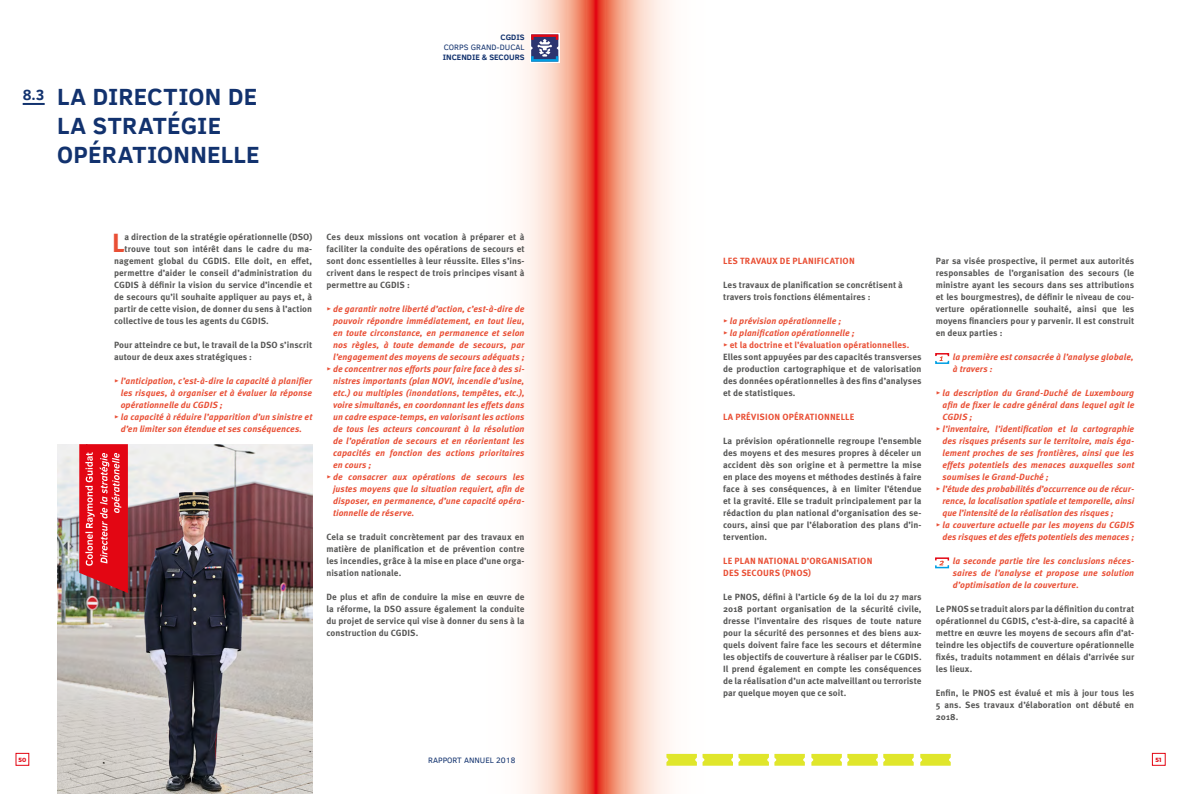
<style>
.page{position:relative;width:1191px;height:794px;background:#fff}
.page>*{position:absolute;margin:0;border:0;box-sizing:border-box;transform-origin:0 0}
.t1{font:700 26.3px "Meta Pro";color:#e94f35}
.t2{font:700 24px/28.8px "Clear Sans";letter-spacing:.015em;color:#12326e}
.t3{font:700 15.1px "Clear Sans";color:#12326e}
.t4{font:700 9px/12px "Meta Pro";letter-spacing:.005em;color:#575756;text-align:justify}
.t5{font:italic 700 9px/12px "Meta Pro";letter-spacing:.005em;color:#e94f35}
.t6{font:700 9px/12px "Meta Pro";letter-spacing:.025em;color:#e94f35}
.t7{font:8px "Clear Sans";color:#12326e}
.t8{font:700 8px "Clear Sans";color:#12326e}
.t9{font:700 6px "Montserrat";color:#e30613}
.s1{font-style:italic;color:#e94f35}
.s2{color:#e94f35}
</style>
<div class="page">
<svg style="left:522px;top:0;width:73px;height:794px;background:#f7b7a6"></svg>
<svg style="left:595px;top:0;width:269px;height:794px"></svg>
<div style="left:16px;top:753px;width:13px;height:12px;border:1px solid #e30613"></div>
<div style="left:1152px;top:753px;width:13px;height:12px;border:1px solid #e30613"></div>
<svg style="left:530px;top:33px;width:29px;height:30px"></svg>
<svg style="left:531px;top:34px;width:27px;height:28px"></svg>
<hr style="left:23px;top:103px;width:22px;height:2px;background:#12326e">
<img style="left:57px;top:444px;width:255px;height:350px">
<svg style="left:79px;top:444px;width:49px;height:149px;background:#dd2934"></svg>
<svg style="left:920px;top:754px;width:30px;height:11px"></svg>
<svg style="left:811px;top:754px;width:66px;height:11px"></svg>
<svg style="left:883px;top:754px;width:30px;height:11px"></svg>
<svg style="left:666px;top:754px;width:139px;height:11px;background:#e4e94a"></svg>
<div style="left:935px;top:353px;width:14px;height:4px;border:2px solid #e30613"></div>
<div style="left:935px;top:360px;width:14px;height:4px;border:2px solid #009fe3"></div>
<div style="left:935px;top:557px;width:14px;height:4px;border:2px solid #e30613"></div>
<div style="left:935px;top:564px;width:14px;height:4px;border:2px solid #009fe3"></div>
<h3 class="t3" style="left:23px;top:84px;width:23px">8.3</h3>
<h2 class="t2" style="left:57px;top:82px;width:204px">LA DIRECTION DE<br>LA STRATÉGIE<br>OPÉRATIONNELLE</h2>
<p class="t8" style="left:500px;top:32px;width:26px">CGDIS</p>
<p class="t7" style="left:444px;top:42px;width:82px">CORPS GRAND-DUCAL</p>
<p class="t8" style="left:443px;top:51px;width:83px">INCENDIE &amp; SECOURS</p>
<h1 class="t1" style="left:112px;top:222px;width:14px">L</h1>
<p class="t4" style="left:125px;top:230px;width:189px">a direction de la stratégie opérationnelle (DSO)</p>
<p class="t4" style="left:125px;top:242px;width:189px">trouve tout son intérêt dans le cadre du ma-</p>
<p class="t4" style="left:114px;top:254px;width:200px">nagement global du CGDIS. Elle doit, en effet,</p>
<p class="t4" style="left:114px;top:266px;width:200px">permettre d’aider le conseil d’administration du</p>
<p class="t4" style="left:114px;top:278px;width:200px">CGDIS à définir la vision du service d’incendie et</p>
<p class="t4" style="left:114px;top:290px;width:200px">de secours qu’il souhaite appliquer au pays et, à</p>
<p class="t4" style="left:114px;top:302px;width:200px">partir de cette vision, de donner du sens à l’action</p>
<p class="t4" style="left:114px;top:314px;width:156px">collective de tous les agents du CGDIS.</p>
<p class="t4" style="left:114px;top:338px;width:200px">Pour atteindre ce but, le travail de la DSO s’inscrit autour de deux axes stratégiques :</p>
<p class="t5" style="left:114px;top:374px;width:200px">▸ l’anticipation, c’est-à-dire la capacité à planifier</p>
<p class="t5" style="left:121px;top:386px;width:193px">les risques, à organiser et à évaluer la réponse</p>
<p class="t5" style="left:121px;top:398px;width:104px">opérationnelle du CGDIS ;</p>
<p class="t5" style="left:114px;top:410px;width:200px">▸ la capacité à réduire l’apparition d’un sinistre et</p>
<p class="t5" style="left:121px;top:422px;width:183px">d’en limiter son étendue et ses conséquences.</p>
<p class="t4" style="left:326px;top:230px;width:200px">Ces deux missions ont vocation à préparer et à faciliter la conduite des opérations de secours et sont donc essentielles à leur réussite. Elles s’ins&shy;crivent dans le respect de trois principes visant à permettre au CGDIS :</p>
<p class="t5" style="left:326px;top:302px;width:200px">▸ de garantir notre liberté d’action, c’est-à-dire de</p>
<p class="t5" style="left:333px;top:314px;width:193px">pouvoir répondre immédiatement, en tout lieu,</p>
<p class="t5" style="left:333px;top:326px;width:193px">en toute circonstance, en permanence et selon</p>
<p class="t5" style="left:333px;top:338px;width:193px">nos règles, à toute demande de secours, par</p>
<p class="t5" style="left:333px;top:350px;width:193px">l’engagement des moyens de secours adéquats ;</p>
<p class="t5" style="left:326px;top:362px;width:200px">▸ de concentrer nos efforts pour faire face à des si-</p>
<p class="t5" style="left:333px;top:374px;width:193px">nistres importants (plan NOVI, incendie d’usine,</p>
<p class="t5" style="left:333px;top:386px;width:193px">etc.) ou multiples (inondations, tempêtes, etc.),</p>
<p class="t5" style="left:333px;top:398px;width:193px">voire simultanés, en coordonnant les effets dans</p>
<p class="t5" style="left:333px;top:410px;width:193px">un cadre espace-temps, en valorisant les actions</p>
<p class="t5" style="left:333px;top:422px;width:193px">de tous les acteurs concourant à la résolution</p>
<p class="t5" style="left:333px;top:434px;width:193px">de l’opération de secours et en réorientant les</p>
<p class="t5" style="left:333px;top:446px;width:193px">capacités en fonction des actions prioritaires</p>
<p class="t5" style="left:333px;top:458px;width:40px">en cours ;</p>
<p class="t5" style="left:326px;top:470px;width:200px">▸ de consacrer aux opérations de secours les</p>
<p class="t5" style="left:333px;top:482px;width:193px">justes moyens que la situation requiert, afin de</p>
<p class="t5" style="left:333px;top:494px;width:193px">disposer, en permanence, d’une capacité opéra-</p>
<p class="t5" style="left:333px;top:506px;width:83px">tionnelle de réserve.</p>
<p class="t4" style="left:326px;top:530px;width:200px">Cela se traduit concrètement par des travaux en matière de planification et de prévention contre les incendies, grâce à la mise en place d’une orga&shy;nisation nationale.</p>
<p class="t4" style="left:326px;top:590px;width:200px">De plus et afin de conduire la mise en œuvre de la réforme, la DSO assure également la conduite du projet de service qui vise à donner du sens à la construction du CGDIS.</p>
<p class="t6" style="left:723px;top:254px;width:133px">LES TRAVAUX DE PLANIFICATION</p>
<p class="t4" style="left:723px;top:278px;width:181px">Les travaux de planification se concrétisent à travers trois fonctions élémentaires :</p>
<p class="t4" style="left:723px;top:314px;width:200px;text-align:left"><span class="s1">▸ la prévision opérationnelle ;<br>▸ la planification opérationnelle ;<br>▸</span> <span class="s2">et la doctrine et l’évaluation opérationnelles.<br></span>Elles sont appuyées par des capacités transverses de production cartographique et de valorisation des données opérationnelles à des fins d’analyses et de statistiques.</p>
<p class="t6" style="left:723px;top:410px;width:133px">LA PRÉVISION OPÉRATIONNELLE</p>
<p class="t4" style="left:723px;top:434px;width:200px">La prévision opérationnelle regroupe l’ensemble des moyens et des mesures propres à déceler un accident dès son origine et à permettre la mise en place des moyens et méthodes destinés à faire face à ses conséquences, à en limiter l’étendue et la gravité. Elle se traduit principalement par la rédaction du plan national d’organisation des se&shy;cours, ainsi que par l’élaboration des plans d’in&shy;tervention.</p>
<p class="t6" style="left:723px;top:554px;width:151px">LE PLAN NATIONAL D’ORGANISATION<br>DES SECOURS (PNOS)</p>
<p class="t4" style="left:723px;top:590px;width:200px">Le PNOS, défini à l’article 69 de la loi du 27 mars 2018 portant organisation de la sécurité civile, dresse l’inventaire des risques de toute nature pour la sécurité des personnes et des biens aux&shy;quels doivent faire face les secours et détermine les objectifs de couverture à réaliser par le CGDIS.<br>Il prend également en compte les conséquences de la réalisation d’un acte malveillant ou terroriste par quelque moyen que ce soit.</p>
<p class="t4" style="left:935px;top:254px;width:200px">Par sa visée prospective, il permet aux autorités responsables de l’organisation des secours (le ministre ayant les secours dans ses attributions et les bourgmestres), de définir le niveau de cou&shy;verture opérationnelle souhaité, ainsi que les moyens financiers pour y parvenir. Il est construit en deux parties :</p>
<p class="t5" style="left:952px;top:350px;width:182px">la première est consacrée à l’analyse globale, à travers :</p>
<p class="t5" style="left:935px;top:386px;width:200px">▸ la description du Grand-Duché de Luxembourg</p>
<p class="t5" style="left:942px;top:398px;width:193px">afin de fixer le cadre général dans lequel agit le</p>
<p class="t5" style="left:942px;top:410px;width:32px">CGDIS ;</p>
<p class="t5" style="left:935px;top:422px;width:200px">▸ l’inventaire, l’identification et la cartographie</p>
<p class="t5" style="left:942px;top:434px;width:193px">des risques présents sur le territoire, mais éga-</p>
<p class="t5" style="left:942px;top:446px;width:193px">lement proches de ses frontières, ainsi que les</p>
<p class="t5" style="left:942px;top:458px;width:193px">effets potentiels des menaces auxquelles sont</p>
<p class="t5" style="left:942px;top:470px;width:108px">soumises le Grand-Duché ;</p>
<p class="t5" style="left:935px;top:482px;width:200px">▸ l’étude des probabilités d’occurrence ou de récur-</p>
<p class="t5" style="left:942px;top:494px;width:193px">rence, la localisation spatiale et temporelle, ainsi</p>
<p class="t5" style="left:942px;top:506px;width:173px">que l’intensité de la réalisation des risques ;</p>
<p class="t5" style="left:935px;top:518px;width:200px">▸ la couverture actuelle par les moyens du CGDIS</p>
<p class="t5" style="left:942px;top:530px;width:193px">des risques et des effets potentiels des menaces ;</p>
<p class="t5" style="left:952px;top:554px;width:183px;text-align:justify">la seconde partie tire les conclusions néces&shy;saires de l’analyse et propose une solution d’optimisation de la couverture.</p>
<p class="t4" style="left:935px;top:602px;width:200px">Le PNOS se traduit alors par la définition du contrat opérationnel du CGDIS, c’est-à-dire, sa capacité à mettre en œuvre les moyens de secours afin d’at&shy;teindre les objectifs de couverture opérationnelle fixés, traduits notamment en délais d’arrivée sur les lieux.</p>
<p class="t4" style="left:935px;top:686px;width:200px">Enfin, le PNOS est évalué et mis à jour tous les 5 ans. Ses travaux d’élaboration ont débuté en 2018.</p>
<p class="t9" style="left:18px;top:755px;width:9px">50</p>
<p class="t9" style="left:1155px;top:755px;width:8px">51</p>
<p class="t7" style="left:428px;top:754px;width:89px">RAPPORT ANNUEL 2018</p>
</div>
